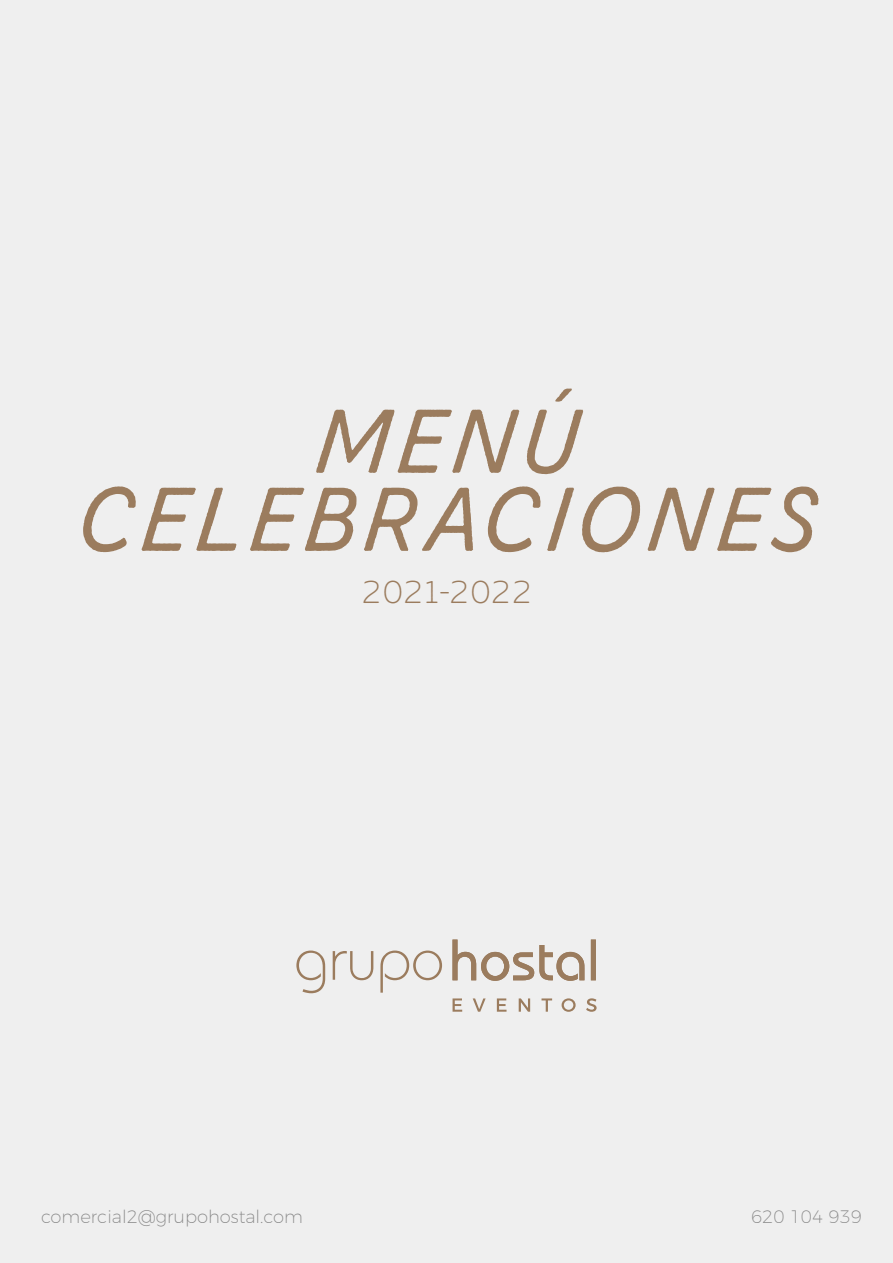
<style>
.page{position:relative;width:893px;height:1263px;background:#efefef}
.page>*{position:absolute;margin:0;border:0;box-sizing:border-box;transform-origin:0 0}
.t1{font:90px/78px "Zing Script Rust SB Demo Base";letter-spacing:.05em;color:#9b7c5e;text-align:center}
.t2{font:31.5px "Zing Sans Rust L Demo Base";letter-spacing:.07em;color:#9b7c5e}
.t3{font:200 18px "Montserrat";color:#868686}
</style>
<div class="page">
<svg style="left:453px;top:998px;width:9px;height:14px"></svg>
<svg style="left:473px;top:998px;width:13px;height:14px"></svg>
<svg style="left:497px;top:998px;width:9px;height:14px"></svg>
<svg style="left:519px;top:998px;width:11px;height:14px"></svg>
<svg style="left:541px;top:998px;width:11px;height:14px"></svg>
<svg style="left:562px;top:998px;width:14px;height:14px"></svg>
<svg style="left:586px;top:998px;width:11px;height:14px"></svg>
<svg style="left:296px;top:950px;width:146px;height:43px"></svg>
<svg style="left:452px;top:939px;width:144px;height:42px"></svg>
<h1 class="t1" style="left:76px;top:404px;width:742px">MENÚ<br>CELEBRACIONES</h1>
<h2 class="t2" style="left:362px;top:573px;width:170px">2021-2022</h2>
<p class="t3" style="left:41px;top:1203px;width:263px">comercial2@grupohostal.com</p>
<p class="t3" style="left:751px;top:1203px;width:112px">620 104 939</p>
</div>
